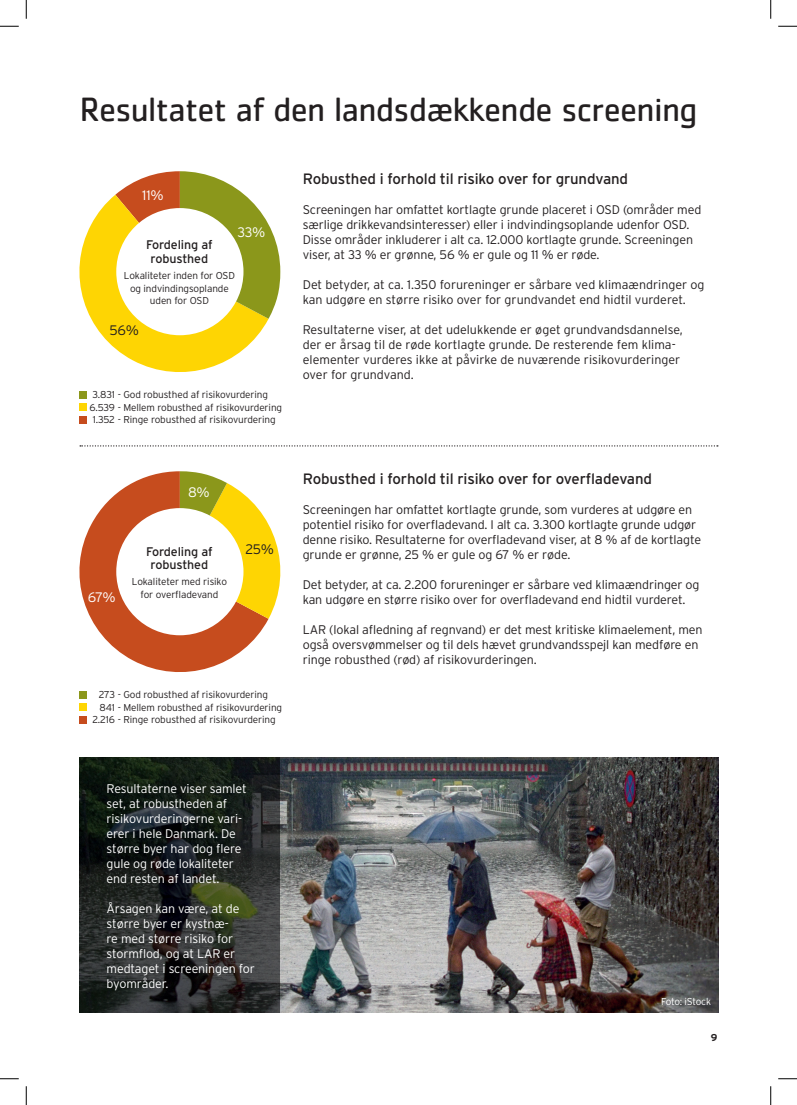
<style>
.page{position:relative;width:797px;height:1105px;background:#fff}
.page>*{position:absolute;margin:0;border:0;box-sizing:border-box;transform-origin:0 0}
.t1{font:35px "Cachet Std";letter-spacing:-.02em;color:#231f20}
.t2{font:15px "Interstate";letter-spacing:-.01em;color:#231f20}
.t3{font:300 13.75px "Interstate";color:#fff}
.t4{font:300 13.75px "Interstate";color:#231f20}
.t5{font:300 12.5px/15px "Interstate";letter-spacing:-.01em;color:#231f20}
.t6{font:300 12.5px/15px "Interstate";letter-spacing:-.01em;color:#fff}
.t7{font:12.5px/13.8px "Interstate";letter-spacing:-.01em;color:#231f20;text-align:center}
.t8{font:300 10px/12.5px "Interstate";letter-spacing:-.01em;color:#231f20;text-align:center}
.t9{font:300 10px "Interstate";letter-spacing:-.03em;color:#fff}
.t10{font:700 10px "Interstate";color:#231f20}
</style>
<div class="page">
<img style="left:280px;top:757px;width:438px;height:255px">
<svg style="left:79px;top:757px;width:201px;height:255px;background:#222724"></svg>
<div style="left:79px;top:391px;width:7px;height:7px;background:#8b971b"></div>
<div style="left:79px;top:404px;width:7px;height:7px;background:#fed503"></div>
<div style="left:79px;top:416px;width:7px;height:7px;background:#c64c1e"></div>
<svg style="left:79px;top:195px;width:189px;height:177px;fill:#fed503"></svg>
<svg style="left:115px;top:171px;width:165px;height:148px"></svg>
<div style="left:116px;top:208px;width:127px;height:127px;background:#fff;border-radius:50%"></div>
<div style="left:79px;top:691px;width:7px;height:7px;background:#8b971b"></div>
<div style="left:79px;top:704px;width:7px;height:7px;background:#fed503"></div>
<div style="left:79px;top:716px;width:7px;height:7px;background:#c64c1e"></div>
<svg style="left:79px;top:471px;width:189px;height:201px;fill:#c64c1e"></svg>
<svg style="left:180px;top:471px;width:101px;height:148px"></svg>
<div style="left:116px;top:508px;width:127px;height:127px;background:#fff;border-radius:50%"></div>
<svg style="left:80px;top:445px;width:638px;height:1px"></svg>
<svg style="left:0;top:25px;width:19px;height:2px"></svg>
<svg style="left:778px;top:25px;width:19px;height:2px"></svg>
<svg style="left:0;top:1078px;width:19px;height:1px"></svg>
<svg style="left:778px;top:1078px;width:19px;height:1px"></svg>
<svg style="left:25px;top:0;width:2px;height:19px"></svg>
<svg style="left:25px;top:1086px;width:2px;height:19px"></svg>
<svg style="left:770px;top:0;width:1px;height:19px"></svg>
<svg style="left:770px;top:1086px;width:1px;height:19px"></svg>
<h1 class="t1" style="left:79px;top:89px;width:619px">Resultatet af den landsdækkende screening</h1>
<p class="t3" style="left:142px;top:187px;width:23px">11%</p>
<p class="t3" style="left:237px;top:224px;width:30px">33%</p>
<p class="t7" style="left:146px;top:238px;width:68px">Fordeling af robusthed</p>
<p class="t8" style="left:124px;top:269px;width:113px">Lokaliteter inden for OSD og indvindingsoplande uden for OSD</p>
<p class="t4" style="left:109px;top:322px;width:31px">56%</p>
<p class="t8" style="left:93px;top:389px;width:177px">3.831 - God robusthed af risikovurdering</p>
<p class="t8" style="left:89px;top:401px;width:194px">6.539 - Mellem robusthed af risikovurdering</p>
<p class="t8" style="left:93px;top:414px;width:184px">1.352 - Ringe robusthed af risikovurdering</p>
<p class="t3" style="left:188px;top:485px;width:23px">8%</p>
<p class="t3" style="left:88px;top:589px;width:30px">67%</p>
<p class="t7" style="left:146px;top:544px;width:68px">Fordeling af robusthed</p>
<p class="t8" style="left:132px;top:575px;width:97px">Lokaliteter med risiko for overfladevand</p>
<p class="t4" style="left:245px;top:542px;width:30px">25%</p>
<p class="t8" style="left:99px;top:689px;width:171px">273 - God robusthed af risikovurdering</p>
<p class="t8" style="left:100px;top:701px;width:184px">841 - Mellem robusthed af risikovurdering</p>
<p class="t8" style="left:92px;top:714px;width:185px">2.216 - Ringe robusthed af risikovurdering</p>
<p class="t2" style="left:303px;top:171px;width:327px">Robusthed i forhold til risiko over for grundvand</p>
<p class="t5" style="left:303px;top:202px;width:400px">Screeningen har omfattet kortlagte grunde placeret i OSD (områder med særlige drikkevandsinteresser) eller i indvindingsoplande udenfor OSD.<br>Disse områder inkluderer i alt ca. 12.000 kortlagte grunde. Screeningen viser, at 33 % er grønne, 56 % er gule og 11 % er røde.</p>
<p class="t5" style="left:303px;top:277px;width:403px">Det betyder, at ca. 1.350 forureninger er sårbare ved klimaændringer og kan udgøre en større risiko over for grundvandet end hidtil vurderet.</p>
<p class="t5" style="left:303px;top:322px;width:381px">Resultaterne viser, at det udelukkende er øget grundvandsdannelse, der er årsag til de røde kortlagte grunde. De resterende fem klima&shy;elementer vurderes ikke at påvirke de nuværende risikovurderinger over for grundvand.</p>
<p class="t2" style="left:303px;top:471px;width:351px">Robusthed i forhold til risiko over for overfladevand</p>
<p class="t5" style="left:303px;top:502px;width:400px">Screeningen har omfattet kortlagte grunde, som vurderes at udgøre en potentiel risiko for overfladevand. I alt ca. 3.300 kortlagte grunde udgør denne risiko. Resultaterne for overfladevand viser, at 8 % af de kortlagte grunde er grønne, 25 % er gule og 67 % er røde.</p>
<p class="t5" style="left:303px;top:577px;width:398px">Det betyder, at ca. 2.200 forureninger er sårbare ved klimaændringer og kan udgøre en større risiko over for overfladevand end hidtil vurderet.</p>
<p class="t5" style="left:303px;top:622px;width:401px">LAR (lokal afledning af regnvand) er det mest kritiske klimaelement, men også oversvømmelser og til dels hævet grundvandsspejl kan medføre en ringe robusthed (rød) af risikovurderingen.</p>
<p class="t6" style="left:107px;top:781px;width:142px">Resultaterne viser samlet set, at robustheden af risikovurderingerne vari&shy;erer i hele Danmark. De større byer har dog flere gule og røde lokaliteter end resten af landet.</p>
<p class="t6" style="left:107px;top:901px;width:150px">Årsagen kan være, at de større byer er kystnæ-<br>re med større risiko for stormflod, og at LAR er medtaget i screeningen for byområder.</p>
<p class="t9" style="left:661px;top:996px;width:51px">Foto: iStock</p>
<p class="t10" style="left:711px;top:1032px;width:8px">9</p>
</div>
